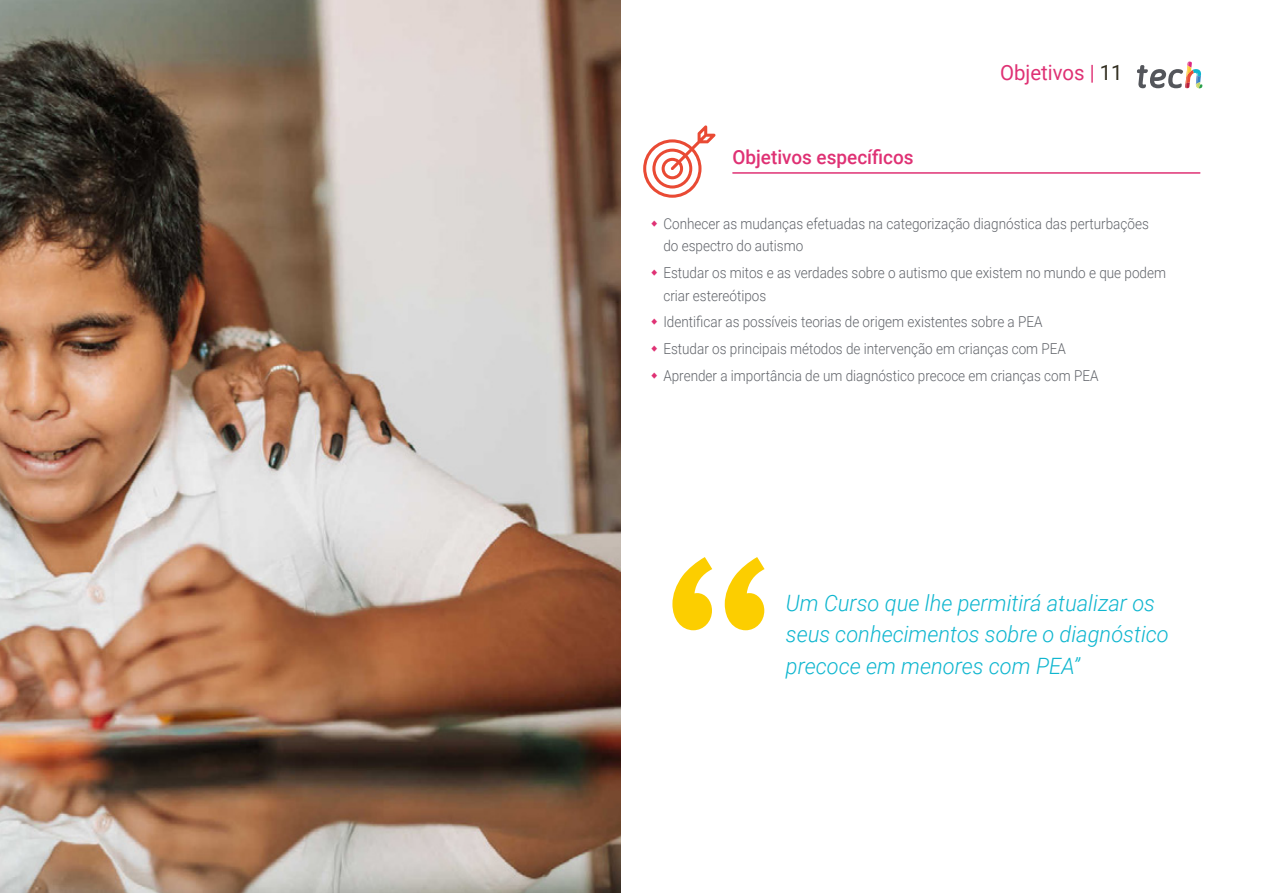
<style>
.page{position:relative;width:1263px;height:893px;background:#fff}
.page>*{position:absolute;margin:0;border:0;box-sizing:border-box;transform-origin:0 0}
.t1{font:italic 300 22.5px/31.5px "Roboto";color:#0fb6cf}
.t2{font:21px "Roboto";color:#df3174}
.t3{font:500 19.5px "Roboto";color:#df3174}
.t4{font:300 15px/22.5px "Roboto";color:#61646a;scale:.9 1}
.s1{color:#312e20}
</style>
<div class="page">
<img style="left:0;top:0;width:621px;height:893px">
<svg style="left:672px;top:557px;width:92px;height:73px"></svg>
<svg style="left:1137px;top:62px;width:65px;height:27px"></svg>
<hr style="left:732px;top:173px;width:468px;height:1px;background:#df3174">
<svg style="left:643px;top:125px;width:73px;height:73px"></svg>
<h3 class="t3" style="left:732px;top:144px;width:183px">Objetivos específicos</h3>
<h2 class="t2" style="left:1000px;top:57px;width:124px">Objetivos | <span class="s1">11</span></h2>
<p class="t4" style="left:663px;top:212px;width:541px">Conhecer as mudanças efetuadas na categorização diagnóstica das perturbações do espectro do autismo</p>
<p class="t4" style="left:663px;top:261px;width:560px">Estudar os mitos e as verdades sobre o autismo que existem no mundo e que podem criar estereótipos</p>
<p class="t4" style="left:663px;top:308px;width:485px;line-height:26.7px">Identificar as possíveis teorias de origem existentes sobre a PEA<br>Estudar os principais métodos de intervenção em crianças com PEA<br>Aprender a importância de um diagnóstico precoce em crianças com PEA</p>
<h1 class="t1" style="left:786px;top:586px;width:384px">Um Curso que lhe permitirá atualizar os seus conhecimentos sobre o diagnóstico precoce em menores com PEA”</h1>
</div>
